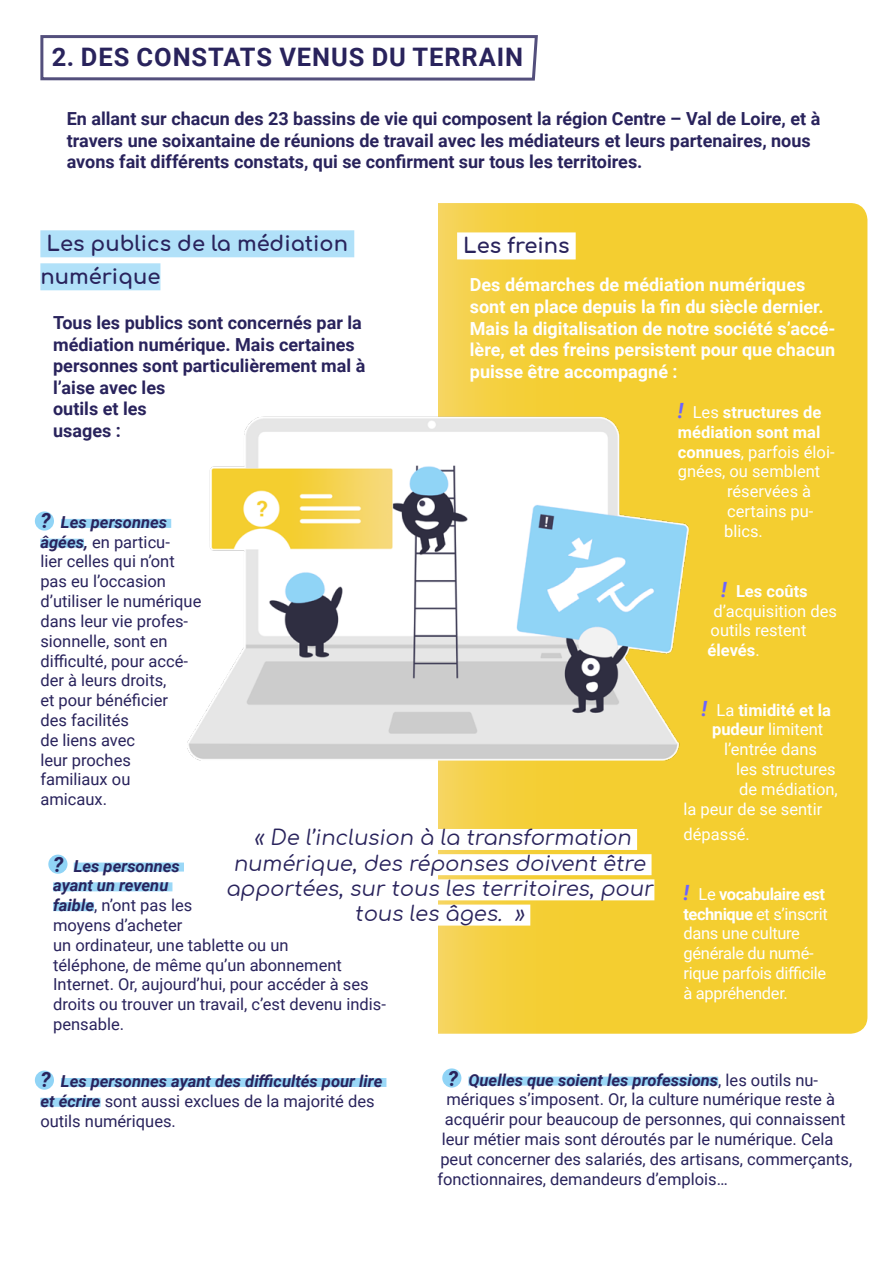
<style>
.page{position:relative;width:893px;height:1263px;background:#fff}
.page>*{position:absolute;margin:0;border:0;box-sizing:border-box;transform-origin:0 0}
.t1{font:700 25.5px "Roboto";letter-spacing:.035em;color:#29235c}
.t2{font:21px/25.2px "Comfortaa";color:#29235c;text-align:center}
.t3{font:700 21px "Comfortaa";color:#29235c}
.t4{font:700 18px/21.6px "Roboto";color:#29235c}
.t5{font:700 18px/21.6px "Roboto";color:#fff}
.t6{font:16.5px/19.8px "Roboto";color:#29235c}
.t7{font:16.5px/19.8px "Roboto";color:#fff}
.t8{font:16.5px/19.8px "Roboto";letter-spacing:-.02em;color:#fff}
.t9{font:700 16.5px "Roboto";color:#fff}
.t10{font:italic 700 16.5px "Roboto";color:#29235c}
.s1{font-style:italic;font-size:21px;color:#6c63ff}
.s2{font-weight:400}
.s3{font-weight:700}
.s4{font-weight:700;font-style:italic;font-size:21px}
.s5{font-weight:700;font-style:italic}
.s6{font-size:21px}
.s7{font-weight:400;font-style:normal}
.s8{font-weight:700;font-style:italic;font-size:21px;color:#6c63ff}
</style>
<div class="page">
<svg style="left:438px;top:203px;width:429px;height:831px;background:#f4ce33"></svg>
<div style="left:35px;top:511px;width:19px;height:20px;background:#90d4f6;border-radius:50%"></div>
<div style="left:40px;top:230px;width:314px;height:27px;background:#b1e1f9"></div>
<div style="left:40px;top:263px;width:120px;height:27px;background:#b1e1f9"></div>
<div style="left:61px;top:519px;width:110px;height:9px;background:#9bd8f7"></div>
<div style="left:40px;top:539px;width:44px;height:9px;background:#9bd8f7"></div>
<div style="left:457px;top:232px;width:119px;height:27px;background:#fff"></div>
<img style="left:187px;top:411px;width:507px;height:352px">
<svg style="left:40px;top:35px;width:498px;height:46px"></svg>
<div style="left:248px;top:829px;width:389px;height:21px;background:#fff"></div>
<div style="left:233px;top:854px;width:418px;height:21px;background:#fff"></div>
<div style="left:226px;top:879px;width:428px;height:21px;background:#fff"></div>
<div style="left:355px;top:904px;width:175px;height:21px;background:#fff"></div>
<div style="left:48px;top:855px;width:19px;height:19px;background:#90d4f6;border-radius:50%"></div>
<div style="left:35px;top:1070px;width:19px;height:20px;background:#90d4f6;border-radius:50%"></div>
<div style="left:74px;top:862px;width:110px;height:9px;background:#9bd8f7"></div>
<div style="left:53px;top:882px;width:119px;height:9px;background:#9bd8f7"></div>
<div style="left:53px;top:902px;width:41px;height:9px;background:#9bd8f7"></div>
<div style="left:61px;top:1078px;width:325px;height:9px;background:#9bd8f7"></div>
<div style="left:40px;top:1098px;width:61px;height:9px;background:#9bd8f7"></div>
<div style="left:442px;top:1068px;width:19px;height:19px;background:#90d4f6;border-radius:50%"></div>
<div style="left:468px;top:1076px;width:250px;height:9px;background:#9bd8f7"></div>
<p class="t1" style="left:52px;top:39px;width:473px">2. DES CONSTATS VENUS DU TERRAIN</p>
<p class="t4" style="left:67px;top:107px;width:755px">En allant sur chacun des 23 bassins de vie qui composent la région Centre – Val de Loire, et à travers une soixantaine de réunions de travail avec les médiateurs et leurs partenaires, nous avons fait différents constats, qui se confirment sur tous les territoires.</p>
<p class="t3" style="left:47px;top:224px;width:303px">Les publics de la médiation</p>
<p class="t3" style="left:40px;top:257px;width:122px">numérique</p>
<p class="t3" style="left:463px;top:226px;width:108px">Les freins</p>
<p class="t5" style="left:470px;top:273px;width:367px">Des démarches de médiation numériques sont en place depuis la fin du siècle dernier.<br>Mais la digitalisation de notre société s’accé&shy;lère, et des freins persistent pour que chacun puisse être accompagné :</p>
<p class="t4" style="left:53px;top:311px;width:314px">Tous les publics sont concernés par la médiation numérique. Mais certaines personnes sont particulièrement mal à l’aise avec les<br>outils et les<br>usages :</p>
<p class="t9" style="left:678px;top:401px;width:145px"><span class="s1">!</span> <span class="s2">Les</span> structures de</p>
<p class="t9" style="left:678px;top:420px;width:144px">médiation sont mal</p>
<p class="t7" style="left:678px;top:441px;width:158px"><span class="s3">connues</span>, parfois éloi-</p>
<p class="t7" style="left:678px;top:461px;width:144px">gnées, ou semblent</p>
<p class="t7" style="left:727px;top:481px;width:86px">réservées à</p>
<p class="t7" style="left:727px;top:501px;width:88px">certains pu-</p>
<p class="t7" style="left:724px;top:520px;width:40px">blics.</p>
<p class="t6" style="left:40px;top:511px;width:163px"><span class="s4">?</span> <span class="s5">Les personnes âgées,</span> en particu-<br>lier celles qui n’ont pas eu l’occasion d’utiliser le numérique dans leur vie profes&shy;sionnelle, sont en difficulté, pour accé&shy;der à leurs droits,<br>et pour bénéficier<br>des facilités<br>de liens avec<br>leur proches familiaux ou<br>amicaux.</p>
<p class="t9" style="left:721px;top:579px;width:88px"><span class="s1">!</span> Les coûts</p>
<p class="t7" style="left:708px;top:600px;width:131px;text-indent:6px">d’acquisition des outils restent <span class="s3">élevés</span>.</p>
<p class="t9" style="left:702px;top:698px;width:131px"><span class="s1">!</span> <span class="s2">La</span> timidité et la</p>
<p class="t7" style="left:712px;top:719px;width:113px"><span class="s3">pudeur</span> limitent</p>
<p class="t7" style="left:724px;top:739px;width:94px">l’entrée dans</p>
<p class="t7" style="left:736px;top:759px;width:101px">les structures</p>
<p class="t7" style="left:739px;top:778px;width:100px">de médiation,</p>
<p class="t7" style="left:684px;top:798px;width:140px">la peur de se sentir</p>
<p class="t7" style="left:684px;top:823px;width:68px">dépassé.</p>
<p class="t2" style="left:226px;top:822px;width:433px">« De l’inclusion à la transformation numérique, des réponses doivent être apportées, sur tous les territoires, pour tous les âges. »</p>
<p class="t6" style="left:53px;top:855px;width:334px"><span class="s4">?</span> <span class="s5">Les personnes<br>ayant un revenu<br>faible</span>, n’ont pas les<br>moyens d’acheter<br>un ordinateur, une tablette ou un<br>téléphone, de même qu’un abonnement<br>Internet. Or, aujourd’hui, pour accéder à ses droits ou trouver un travail, c’est devenu indis&shy;pensable.</p>
<p class="t6" style="left:40px;top:1070px;width:343px"><span class="s4">?</span> <span class="s5">Les personnes ayant des difficultés pour lire et écrire</span> sont aussi exclues de la majorité des outils numériques.</p>
<p class="t10" style="left:448px;top:1068px;width:372px"><span class="s6">?</span> Quelles que soient les professions<span class="s7">, les outils nu-</span></p>
<p class="t8" style="left:684px;top:883px;width:146px"><span class="s8">!</span> Le <span class="s3">vocabulaire est technique</span> et s’inscrit dans une culture générale du numé&shy;rique parfois difficile à appréhender.</p>
<p class="t6" style="left:446px;top:1089px;width:390px">mériques s’imposent. Or, la culture numérique reste à</p>
<p class="t6" style="left:445px;top:1109px;width:402px">acquérir pour beaucoup de personnes, qui connaissent</p>
<p class="t6" style="left:442px;top:1128px;width:393px">leur métier mais sont déroutés par le numérique. Cela</p>
<p class="t6" style="left:440px;top:1148px;width:413px">peut concerner des salariés, des artisans, commerçants,</p>
<p class="t6" style="left:437px;top:1168px;width:292px">fonctionnaires, demandeurs d’emplois…</p>
</div>
